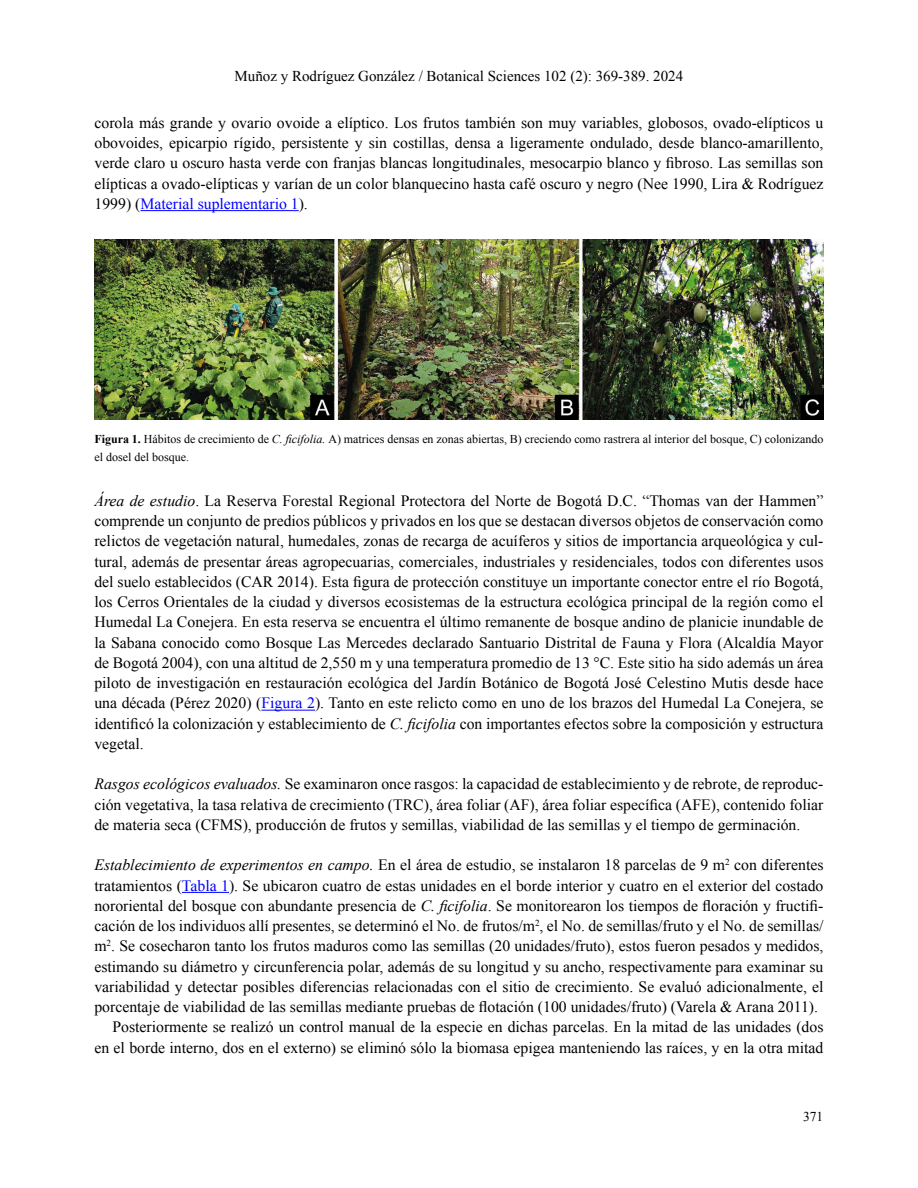
<style>
.page{position:relative;width:918px;height:1188px;background:#fff}
.page>*{position:absolute;margin:0;border:0;box-sizing:border-box;transform-origin:0 0}
.t1{font:15.75px/20.2px "Times New Roman";color:#000;text-align:justify}
.t2{font:15px "Times New Roman";color:#000}
.t3{font:13.5px "Times New Roman";color:#000}
.t4{font:12px/18px "Times New Roman";color:#000}
.s1{color:#00f}
.s2{font-weight:700}
.s3{font-style:italic}
</style>
<div class="page">
<hr style="left:140px;top:210px;width:159px;height:1px;background:#00f">
<img style="left:94px;top:240px;width:729px;height:180px">
<hr style="left:261px;top:710px;width:54px;height:1px;background:#00f">
<hr style="left:182px;top:892px;width:47px;height:1px;background:#00f">
<p class="t2" style="left:235px;top:66px;width:450px">Muñoz y Rodríguez González / Botanical Sciences 102 (2): 369-389. 2024</p>
<p class="t1" style="left:94px;top:112px;width:731px">corola más grande y ovario ovoide a elíptico. Los frutos también son muy variables, globosos, ovado-elípticos u obovoides, epicarpio rígido, persistente y sin costillas, densa a ligeramente ondulado, desde blanco-amarillento, verde claro u oscuro hasta verde con franjas blancas longitudinales, mesocarpio blanco y fibroso. Las semillas son elípticas a ovado-elípticas y varían de un color blanquecino hasta café oscuro y negro (Nee 1990, Lira &amp; Rodríguez 1999) (<span class="s1">Material suplementario 1</span>).</p>
<p class="t4" style="left:94px;top:430px;width:731px"><span class="s2">Figura 1.</span> Hábitos de crecimiento de <span class="s3">C. ficifolia.</span> A) matrices densas en zonas abiertas, B) creciendo como rastrera al interior del bosque, C) colonizando el dosel del bosque.</p>
<p class="t1" style="left:94px;top:490px;width:731px"><span class="s3">Área de estudio</span>. La Reserva Forestal Regional Protectora del Norte de Bogotá D.C. “Thomas van der Hammen” comprende un conjunto de predios públicos y privados en los que se destacan diversos objetos de conservación como relictos de vegetación natural, humedales, zonas de recarga de acuíferos y sitios de importancia arqueológica y cul&shy;tural, además de presentar áreas agropecuarias, comerciales, industriales y residenciales, todos con diferentes usos del suelo establecidos (CAR 2014). Esta figura de protección constituye un importante conector entre el río Bogotá, los Cerros Orientales de la ciudad y diversos ecosistemas de la estructura ecológica principal de la región como el Humedal La Conejera. En esta reserva se encuentra el último remanente de bosque andino de planicie inundable de la Sabana conocido como Bosque Las Mercedes declarado Santuario Distrital de Fauna y Flora (Alcaldía Mayor de Bogotá 2004), con una altitud de 2,550 m y una temperatura promedio de 13 °C. Este sitio ha sido además un área piloto de investigación en restauración ecológica del Jardín Botánico de Bogotá José Celestino Mutis desde hace una década (Pérez 2020) (<span class="s1">Figura 2</span>). Tanto en este relicto como en uno de los brazos del Humedal La Conejera, se identificó la colonización y establecimiento de <span class="s3">C. ficifolia</span> con importantes efectos sobre la composición y estructura vegetal.</p>
<p class="t1" style="left:94px;top:774px;width:731px"><span class="s3">Rasgos ecológicos evaluados.</span> Se examinaron once rasgos: la capacidad de establecimiento y de rebrote, de reproduc&shy;ción vegetativa, la tasa relativa de crecimiento (TRC), área foliar (AF), área foliar específica (AFE), contenido foliar de materia seca (CFMS), producción de frutos y semillas, viabilidad de las semillas y el tiempo de germinación.</p>
<p class="t1" style="left:94px;top:855px;width:731px"><span class="s3">Establecimiento de experimentos en campo.</span> En el área de estudio, se instalaron 18 parcelas de 9 m<sup>2</sup> con diferentes</p>
<p class="t1" style="left:94px;top:875px;width:731px">tratamientos (<span class="s1">Tabla 1</span>). Se ubicaron cuatro de estas unidades en el borde interior y cuatro en el exterior del costado</p>
<p class="t1" style="left:94px;top:895px;width:731px">nororiental del bosque con abundante presencia de <span class="s3">C. ficifolia</span>. Se monitorearon los tiempos de floración y fructifi-</p>
<p class="t1" style="left:94px;top:916px;width:731px">cación de los individuos allí presentes, se determinó el No. de frutos/m<sup>2</sup>, el No. de semillas/fruto y el No. de semillas/</p>
<p class="t1" style="left:94px;top:936px;width:731px">m<sup>2</sup>. Se cosecharon tanto los frutos maduros como las semillas (20 unidades/fruto), estos fueron pesados y medidos,</p>
<p class="t1" style="left:94px;top:956px;width:731px">estimando su diámetro y circunferencia polar, además de su longitud y su ancho, respectivamente para examinar su</p>
<p class="t1" style="left:94px;top:976px;width:731px">variabilidad y detectar posibles diferencias relacionadas con el sitio de crecimiento. Se evaluó adicionalmente, el</p>
<p class="t1" style="left:94px;top:997px;width:725px">porcentaje de viabilidad de las semillas mediante pruebas de flotación (100 unidades/fruto) (Varela &amp; Arana 2011).</p>
<p class="t1" style="left:112px;top:1017px;width:713px">Posteriormente se realizó un control manual de la especie en dichas parcelas. En la mitad de las unidades (dos</p>
<p class="t1" style="left:94px;top:1037px;width:731px">en el borde interno, dos en el externo) se eliminó sólo la biomasa epigea manteniendo las raíces, y en la otra mitad</p>
<p class="t3" style="left:803px;top:1107px;width:22px">371</p>
</div>
